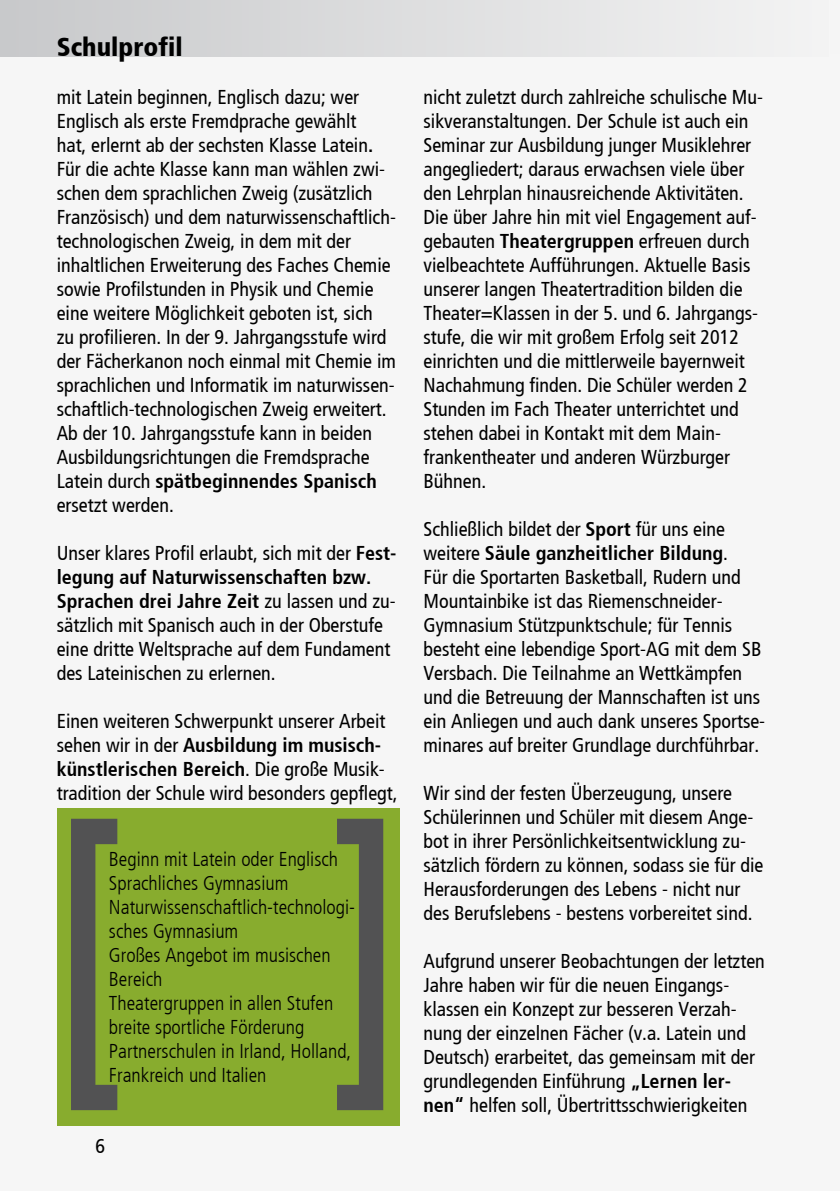
<style>
.page{position:relative;width:840px;height:1191px;background:#fff}
.page>*{position:absolute;margin:0;border:0;box-sizing:border-box;transform-origin:0 0}
.t1{font:325.2px "Frutiger Bold Cn";color:#525253;scale:.78 1}
.t2{font:26px "Frutiger Black Cn";color:#000}
.t3{font:20px/24px "Frutiger Cn";color:#000}
.t4{font:20px/24px "Frutiger Light Cn";color:#000}
.t5{font:20px/24px "Frutiger Bold Cn";color:#000}
.s1{font-family:"Frutiger Bold Cn"}
.s2{font-family:"Frutiger Cn"}
</style>
<div class="page">
<div style="left:0;top:0;width:839px;height:1191px;background:#f6f6f6"></div>
<div style="left:0;top:0;width:839px;height:57px;background:linear-gradient(to right,#c8c9cb,#f4f4f4)"></div>
<div style="left:57px;top:808px;width:342px;height:317px;background:#88ac2e"></div>
<div style="left:828px;top:0;width:11px;height:1191px;background:#f6f6f6"></div>
<h2 class="t2" style="left:57px;top:32px;width:127px">Schulprofil</h2>
<p class="t3" style="left:57px;top:85px;width:340px">mit Latein beginnen, Englisch dazu; wer Englisch als erste Fremdprache gewählt<br>hat, erlernt ab der sechsten Klasse Latein<span class="s1">.<br></span>Für die achte Klasse kann man wählen zwi&shy;schen dem sprachlichen Zweig (zusätzlich Französisch) und dem naturwissenschaftlich&shy;technologischen Zweig, in dem mit der inhaltlichen Erweiterung des Faches Chemie sowie Profilstunden in Physik und Chemie eine weitere Möglichkeit geboten ist, sich<br>zu profilieren. In der 9. Jahrgangsstufe wird der Fächerkanon noch einmal mit Chemie im sprachlichen und Informatik im naturwissen&shy;schaftlich-technologischen Zweig erweitert.<br>Ab der 10. Jahrgangsstufe kann in beiden Ausbildungsrichtungen die Fremdsprache</p>
<p class="t5" style="left:57px;top:469px;width:321px"><span class="s2">Latein durch</span> spätbeginnendes Spanisch</p>
<p class="t3" style="left:57px;top:493px;width:118px">ersetzt werden.</p>
<p class="t3" style="left:57px;top:541px;width:341px">Unser klares Profil erlaubt, sich mit der <span class="s1">Fest-</span></p>
<p class="t5" style="left:57px;top:565px;width:340px">legung auf Naturwissenschaften bzw.<br>Sprachen drei Jahre Zeit <span class="s2">zu lassen und zu-</span></p>
<p class="t3" style="left:57px;top:613px;width:335px">sätzlich mit Spanisch auch in der Oberstufe eine dritte Weltsprache auf dem Fundament des Lateinischen zu erlernen.</p>
<p class="t3" style="left:57px;top:709px;width:330px">Einen weiteren Schwerpunkt unserer Arbeit</p>
<p class="t5" style="left:57px;top:733px;width:329px"><span class="s2">sehen wir in der</span> Ausbildung im musisch&shy;künstlerischen Bereich<span class="s2">. Die große Musik-</span></p>
<p class="t3" style="left:57px;top:781px;width:342px">tradition der Schule wird besonders gepflegt,</p>
<h1 class="t1" style="left:52px;top:749px;width:450px">[ ]</h1>
<p class="t4" style="left:109px;top:847px;width:247px">Beginn mit Latein oder Englisch<br>Sprachliches Gymnasium<br>Naturwissenschaftlich-technologi&shy;sches Gymnasium<br>Großes Angebot im musischen<br>Bereich<br>Theatergruppen in allen Stufen breite sportliche Förderung<br>Partnerschulen in Irland, Holland,<br>Frankreich und Italien</p>
<p class="t3" style="left:95px;top:1134px;width:11px">6</p>
<p class="t3" style="left:423px;top:85px;width:341px">nicht zuletzt durch zahlreiche schulische Mu&shy;sikveranstaltungen. Der Schule ist auch ein Seminar zur Ausbildung junger Musiklehrer angegliedert; daraus erwachsen viele über den Lehrplan hinausreichende Aktivitäten.<br>Die über Jahre hin mit viel Engagement auf&shy;gebauten <span class="s1">Theatergruppen</span> erfreuen durch vielbeachtete Aufführungen. Aktuelle Basis unserer langen Theatertradition bilden die Theater=Klassen in der 5. und 6. Jahrgangs&shy;stufe, die wir mit großem Erfolg seit 2012 einrichten und die mittlerweile bayernweit Nachahmung finden. Die Schüler werden 2<br>Stunden im Fach Theater unterrichtet und stehen dabei in Kontakt mit dem Main&shy;frankentheater und anderen Würzburger Bühnen.</p>
<p class="t3" style="left:423px;top:517px;width:303px">Schließlich bildet der <span class="s1">Sport</span> für uns eine</p>
<p class="t5" style="left:423px;top:541px;width:306px"><span class="s2">weitere</span> Säule ganzheitlicher Bildung<span class="s2">.</span></p>
<p class="t3" style="left:423px;top:565px;width:343px">Für die Sportarten Basketball, Rudern und Mountainbike ist das Riemenschneider-Gymnasium Stützpunktschule; für Tennis besteht eine lebendige Sport-AG mit dem SB Versbach. Die Teilnahme an Wettkämpfen und die Betreuung der Mannschaften ist uns ein Anliegen und auch dank unseres Sportse&shy;minares auf breiter Grundlage durchführbar.</p>
<p class="t3" style="left:423px;top:781px;width:341px">Wir sind der festen Überzeugung, unsere Schülerinnen und Schüler mit diesem Ange&shy;bot in ihrer Persönlichkeitsentwicklung zu&shy;sätzlich fördern zu können, sodass sie für die Herausforderungen des Lebens - nicht nur des Berufslebens - bestens vorbereitet sind.</p>
<p class="t3" style="left:423px;top:949px;width:343px">Aufgrund unserer Beobachtungen der letzten Jahre haben wir für die neuen Eingangs&shy;klassen ein Konzept zur besseren Verzah&shy;nung der einzelnen Fächer (v.a. Latein und Deutsch) erarbeitet, das gemeinsam mit der grundlegenden Einführung <span class="s1">„Lernen ler&shy;nen“</span> helfen soll, Übertrittsschwierigkeiten</p>
</div>
